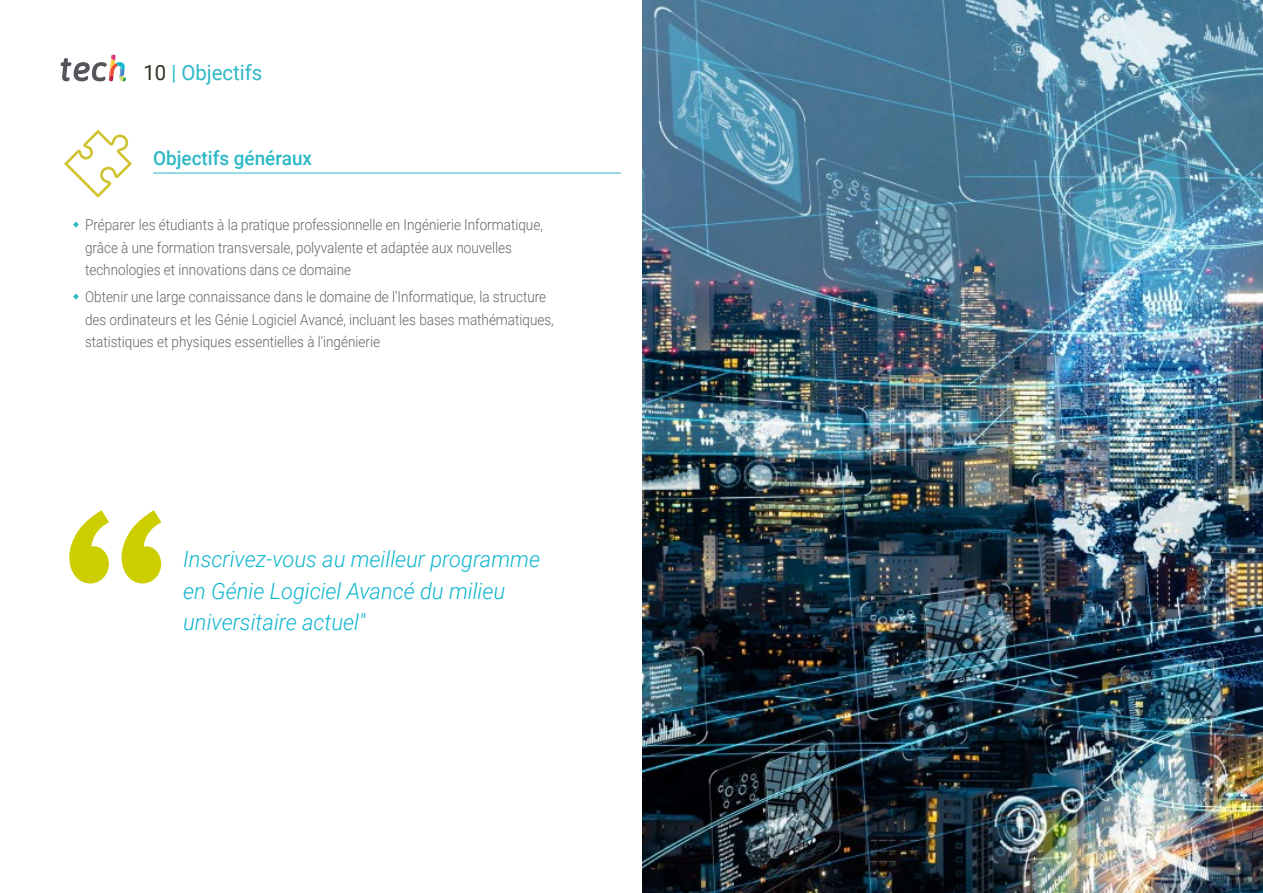
<style>
.page{position:relative;width:1263px;height:893px;background:#fff}
.page>*{position:absolute;margin:0;border:0;box-sizing:border-box;transform-origin:0 0}
.t1{font:italic 300 22.5px/31.5px "Roboto";color:#0fb6cf}
.t2{font:21px "Roboto";color:#2db8c5}
.t3{font:500 19.5px "Roboto";color:#2db8c5}
.t4{font:300 15px/22.5px "Roboto";color:#61646a;scale:.9 1}
.s1{color:#312e20}
</style>
<div class="page">
<hr style="left:153px;top:173px;width:468px;height:1px;background:#2db8c5">
<svg style="left:64px;top:130px;width:68px;height:68px"></svg>
<img style="left:642px;top:0;width:621px;height:893px">
<svg style="left:61px;top:55px;width:65px;height:27px"></svg>
<svg style="left:69px;top:510px;width:92px;height:73px"></svg>
<h2 class="t2" style="left:144px;top:57px;width:120px"><span class="s1">10</span> | Objectifs</h2>
<h3 class="t3" style="left:153px;top:144px;width:160px">Objectifs généraux</h3>
<p class="t4" style="left:85px;top:213px;width:510px">Préparer les étudiants à la pratique professionnelle en Ingénierie Informatique, grâce à une formation transversale, polyvalente et adaptée aux nouvelles technologies et innovations dans ce domaine</p>
<p class="t4" style="left:85px;top:285px;width:522px">Obtenir une large connaissance dans le domaine de l'Informatique, la structure des ordinateurs et les Génie Logiciel Avancé, incluant les bases mathématiques, statistiques et physiques essentielles à l'ingénierie</p>
<h1 class="t1" style="left:183px;top:543px;width:358px">Inscrivez-vous au meilleur programme en Génie Logiciel Avancé du milieu universitaire actuel"</h1>
</div>
